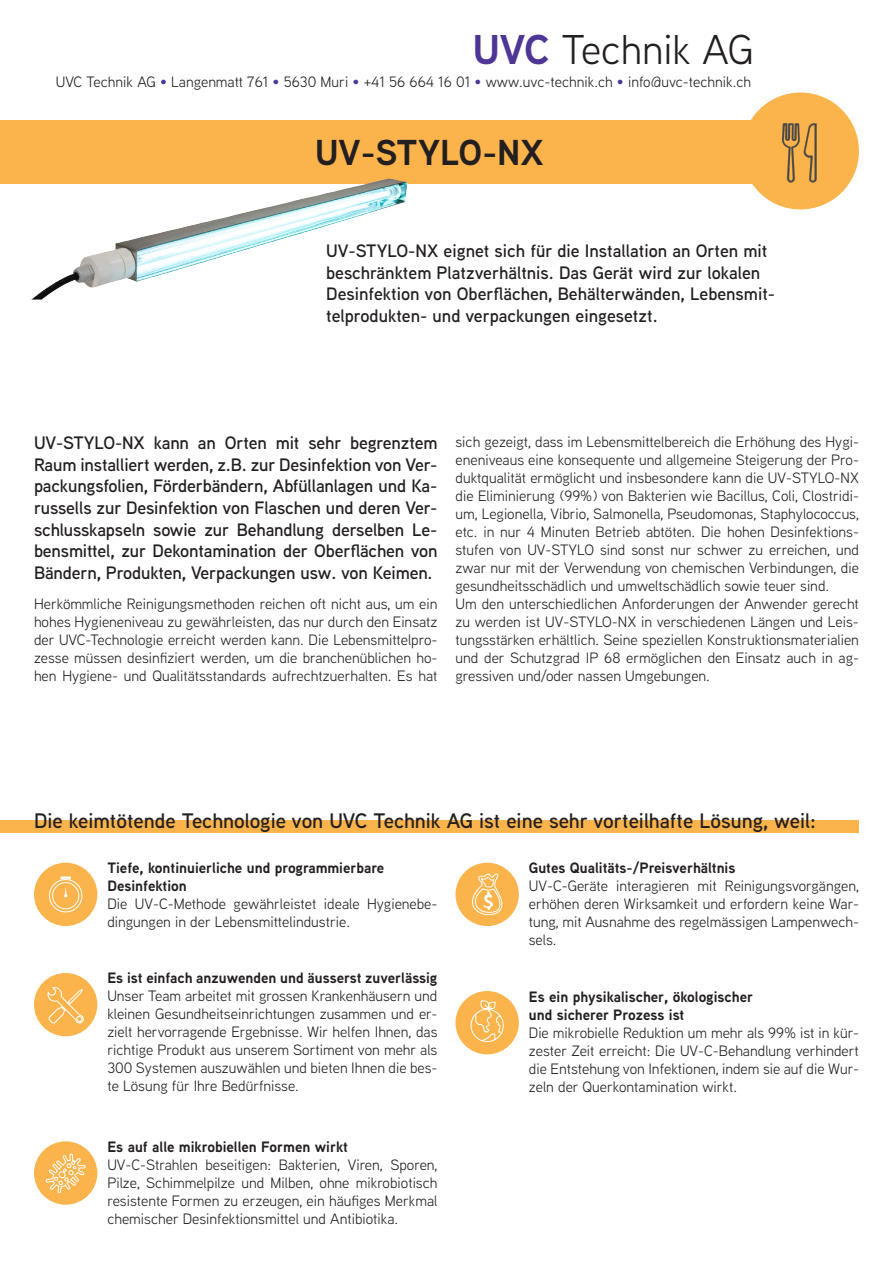
<style>
.page{position:relative;width:893px;height:1263px;background:#fff}
.page>*{position:absolute;margin:0;border:0;box-sizing:border-box;transform-origin:0 0}
.t1{font:41.55px "Aaux Next";color:#231f20}
.t2{font:700 36px "Aaux Next";color:#231f20}
.t3{font:600 21px "Aaux Next";color:#231f20}
.t4{font:600 18px/21.6px "Aaux Next";color:#231f20;text-align:justify}
.t5{font:15px/18px "Aaux Next";color:#231f20;text-align:justify}
.t6{font:700 15px/18px "Aaux Next";color:#231f20}
.s1{font-weight:700;color:#4e3696}
.s2{color:#4e3696}
</style>
<div class="page">
<div style="left:0;top:120px;width:812px;height:63px;background:#fbb44c"></div>
<div style="left:742px;top:93px;width:117px;height:116px;background:#fbb44c;border-radius:50%"></div>
<img style="left:782px;top:123px;width:35px;height:60px">
<img style="left:31px;top:178px;width:377px;height:122px">
<div style="left:0;top:820px;width:859px;height:13px;background:#fbb44c"></div>
<div style="left:34px;top:863px;width:63px;height:63px;background:#fbb44c;border-radius:50%"></div>
<div style="left:455px;top:863px;width:64px;height:63px;background:#fbb44c;border-radius:50%"></div>
<div style="left:455px;top:991px;width:64px;height:63px;background:#fbb44c;border-radius:50%"></div>
<div style="left:34px;top:973px;width:63px;height:63px;background:#fbb44c;border-radius:50%"></div>
<div style="left:34px;top:1141px;width:63px;height:64px;background:#fbb44c;border-radius:50%"></div>
<svg style="left:49px;top:876px;width:33px;height:36px"></svg>
<svg style="left:472px;top:873px;width:31px;height:42px"></svg>
<svg style="left:471px;top:1001px;width:33px;height:41px"></svg>
<svg style="left:48px;top:987px;width:36px;height:36px"></svg>
<svg style="left:46px;top:1154px;width:39px;height:39px"></svg>
<h1 class="t1" style="left:473px;top:22px;width:282px"><span class="s1">UVC</span> Technik AG</h1>
<p class="t5" style="left:56px;top:72px;width:697px">UVC Technik AG <span class="s2">•</span> Langenmatt 761 <span class="s2">•</span> 5630 Muri <span class="s2">•</span> +41 56 664 16 01 <span class="s2">•</span> www.uvc-technik.ch <span class="s2">•</span> info@uvc-technik.ch</p>
<h2 class="t2" style="left:315px;top:127px;width:230px">UV-STYLO-NX</h2>
<p class="t4" style="left:326px;top:239px;width:451px;text-align:left">UV-STYLO-NX eignet sich für die Installation an Orten mit beschränktem Platzverhältnis. Das Gerät wird zur lokalen Desinfektion von Oberflächen, Behälterwänden, Lebensmit&shy;telprodukten- und verpackungen eingesetzt.</p>
<p class="t4" style="left:34px;top:432px;width:405px">UV-STYLO-NX kann an Orten mit sehr begrenztem Raum installiert werden, z.B. zur Desinfektion von Ver&shy;packungsfolien, Förderbändern, Abfüllanlagen und Ka&shy;russells zur Desinfektion von Flaschen und deren Ver&shy;schlusskapseln sowie zur Behandlung derselben Le&shy;bensmittel, zur Dekontamination der Oberflächen von Bändern, Produkten, Verpackungen usw. von Keimen.</p>
<p class="t5" style="left:34px;top:594px;width:405px">Herkömmliche Reinigungsmethoden reichen oft nicht aus, um ein hohes Hygieneniveau zu gewährleisten, das nur durch den Einsatz der UVC-Technologie erreicht werden kann. Die Lebensmittelpro&shy;zesse müssen desinfiziert werden, um die branchenüblichen ho&shy;hen Hygiene- und Qualitätsstandards aufrechtzuerhalten. Es hat</p>
<p class="t5" style="left:455px;top:432px;width:405px;text-align:left">sich gezeigt, dass im Lebensmittelbereich die Erhöhung des Hygi&shy;eneniveaus eine konsequente und allgemeine Steigerung der Pro&shy;duktqualität ermöglicht und insbesondere kann die UV-STYLO-NX die Eliminierung (99%) von Bakterien wie Bacillus, Coli, Clostridi&shy;um, Legionella, Vibrio, Salmonella, Pseudomonas, Staphylococcus, etc. in nur 4 Minuten Betrieb abtöten. Die hohen Desinfektions&shy;stufen von UV-STYLO sind sonst nur schwer zu erreichen, und zwar nur mit der Verwendung von chemischen Verbindungen, die gesundheitsschädlich und umweltschädlich sowie teuer sind.<br>Um den unterschiedlichen Anforderungen der Anwender gerecht zu werden ist UV-STYLO-NX in verschiedenen Längen und Leis&shy;tungsstärken erhältlich. Seine speziellen Konstruktionsmaterialien und der Schutzgrad IP 68 ermöglichen den Einsatz auch in ag&shy;gressiven und/oder nassen Umgebungen.</p>
<h3 class="t3" style="left:34px;top:806px;width:783px">Die keimtötende Technologie von UVC Technik AG ist eine sehr vorteilhafte Lösung, weil:</h3>
<p class="t6" style="left:107px;top:859px;width:278px">Tiefe, kontinuierliche und programmierbare<br>Desinfektion</p>
<p class="t5" style="left:107px;top:894px;width:332px">Die UV-C-Methode gewährleistet ideale Hygienebe&shy;dingungen in der Lebensmittelindustrie.</p>
<p class="t6" style="left:529px;top:859px;width:208px">Gutes Qualitäts-/Preisverhältnis</p>
<p class="t5" style="left:529px;top:876px;width:332px">UV-C-Geräte interagieren mit Reinigungsvorgängen, erhöhen deren Wirksamkeit und erfordern keine War&shy;tung, mit Ausnahme des regelmässigen Lampenwech&shy;sels.</p>
<p class="t6" style="left:107px;top:969px;width:332px">Es ist einfach anzuwenden und äusserst zuverlässig</p>
<p class="t5" style="left:107px;top:987px;width:332px">Unser Team arbeitet mit grossen Krankenhäusern und kleinen Gesundheitseinrichtungen zusammen und er&shy;zielt hervorragende Ergebnisse. Wir helfen Ihnen, das richtige Produkt aus unserem Sortiment von mehr als 300 Systemen auszuwählen und bieten Ihnen die bes&shy;te Lösung für Ihre Bedürfnisse.</p>
<p class="t6" style="left:107px;top:1137px;width:242px">Es auf alle mikrobiellen Formen wirkt</p>
<p class="t5" style="left:107px;top:1155px;width:332px">UV-C-Strahlen beseitigen: Bakterien, Viren, Sporen, Pilze, Schimmelpilze und Milben, ohne mikrobiotisch resistente Formen zu erzeugen, ein häufiges Merkmal chemischer Desinfektionsmittel und Antibiotika.</p>
<p class="t6" style="left:529px;top:987px;width:226px">Es ein physikalischer, ökologischer und sicherer Prozess ist</p>
<p class="t5" style="left:529px;top:1023px;width:332px">Die mikrobielle Reduktion um mehr als 99% ist in kür&shy;zester Zeit erreicht: Die UV-C-Behandlung verhindert die Entstehung von Infektionen, indem sie auf die Wur&shy;zeln der Querkontamination wirkt.</p>
</div>
